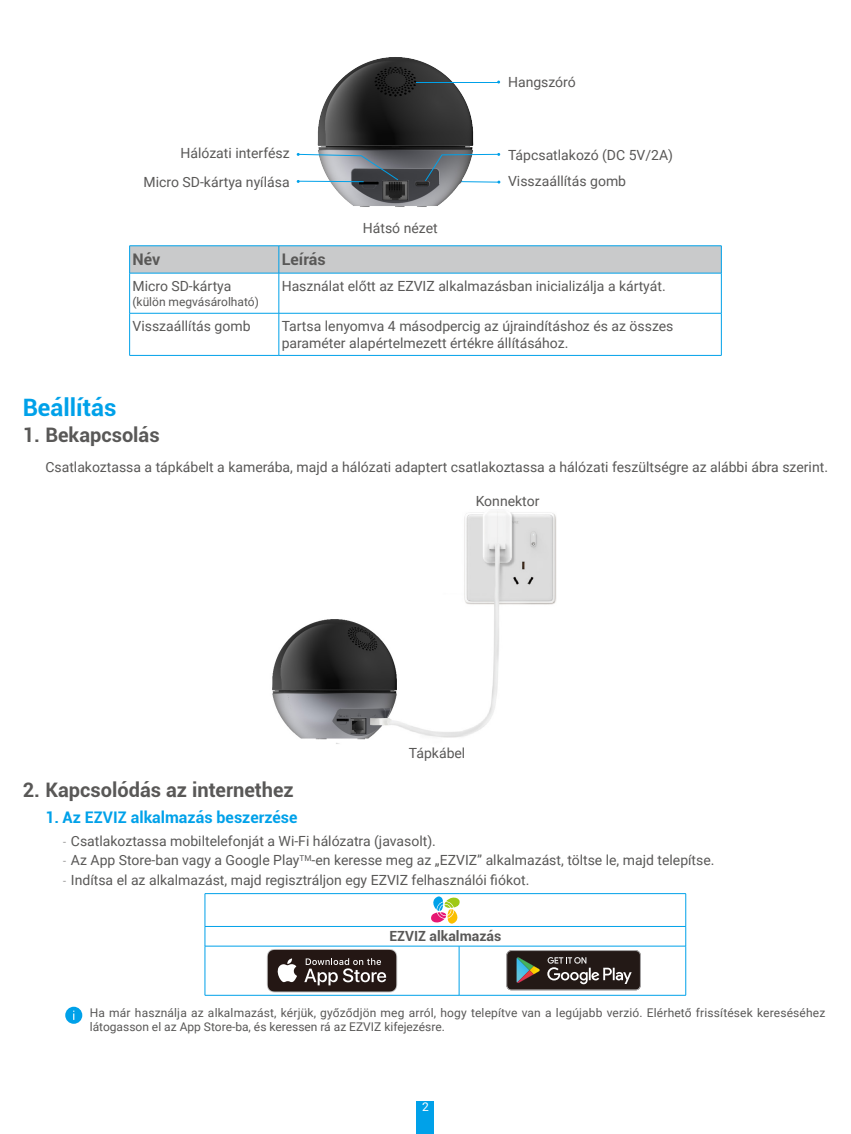
<style>
.page{position:relative;width:851px;height:1134px;background:#fff}
.page>*{position:absolute;margin:0;border:0;box-sizing:border-box;transform-origin:0 0}
.t1{font:700 24px "Roboto";color:#00a1e9}
.t2{font:700 20px "Roboto";color:#595857}
.t3{font:700 16px "Roboto";color:#00a1e9}
.t4{font:700 16px "Roboto";color:#595857}
.t5{font:14px/16.8px "Roboto";color:#595857}
.t6{font:700 14px "Roboto";color:#595857}
.t7{font:12px/14.4px "Roboto";letter-spacing:.01em;color:#595857}
.t8{font:12px "Roboto";color:#fff}
.s1{font-family:"DIN Cond";font-weight:300}
</style>
<div class="page">
<div style="left:417px;top:1101px;width:17px;height:33px;background:#00a1e9"></div>
<img style="left:296px;top:57px;width:205px;height:150px">
<hr style="left:416px;top:82px;width:81px;height:1px;background:#00a1e9">
<svg style="left:424px;top:153px;width:76px;height:31px"></svg>
<svg style="left:297px;top:153px;width:101px;height:30px"></svg>
<hr style="left:129px;top:245px;width:150px;height:1px;background:#00a1e9">
<hr style="left:279px;top:245px;width:442px;height:1px;background:#00a1e9">
<svg style="left:129px;top:246px;width:593px;height:27px;background:#c3c8cb"></svg>
<hr style="left:129px;top:273px;width:150px;height:1px;background:#00a1e9">
<hr style="left:129px;top:273px;width:1px;height:40px;background:#00a1e9">
<hr style="left:279px;top:273px;width:442px;height:1px;background:#00a1e9">
<hr style="left:278px;top:273px;width:1px;height:40px;background:#00a1e9">
<hr style="left:721px;top:273px;width:1px;height:40px;background:#00a1e9">
<hr style="left:129px;top:313px;width:150px;height:1px;background:#00a1e9">
<hr style="left:129px;top:313px;width:1px;height:42px;background:#00a1e9">
<hr style="left:279px;top:313px;width:442px;height:1px;background:#00a1e9">
<hr style="left:278px;top:313px;width:1px;height:42px;background:#00a1e9">
<hr style="left:721px;top:313px;width:1px;height:42px;background:#00a1e9">
<hr style="left:129px;top:355px;width:150px;height:1px;background:#00a1e9">
<hr style="left:279px;top:355px;width:442px;height:1px;background:#00a1e9">
<img style="left:272px;top:511px;width:284px;height:233px">
<hr style="left:205px;top:893px;width:254px;height:1px;background:#00a1e9">
<hr style="left:204px;top:894px;width:1px;height:32px;background:#00a1e9">
<hr style="left:459px;top:893px;width:226px;height:1px;background:#00a1e9">
<hr style="left:685px;top:894px;width:1px;height:32px;background:#00a1e9">
<hr style="left:205px;top:926px;width:254px;height:1px;background:#00a1e9">
<svg style="left:204px;top:926px;width:1px;height:20px"></svg>
<hr style="left:459px;top:926px;width:226px;height:1px;background:#00a1e9">
<svg style="left:685px;top:926px;width:1px;height:20px"></svg>
<hr style="left:205px;top:946px;width:254px;height:1px;background:#00a1e9">
<hr style="left:204px;top:946px;width:1px;height:49px;background:#00a1e9">
<hr style="left:459px;top:946px;width:226px;height:1px;background:#00a1e9">
<hr style="left:458px;top:946px;width:1px;height:49px;background:#00a1e9">
<hr style="left:685px;top:946px;width:1px;height:49px;background:#00a1e9">
<hr style="left:205px;top:995px;width:254px;height:1px;background:#00a1e9">
<hr style="left:459px;top:995px;width:226px;height:1px;background:#00a1e9">
<svg style="left:431px;top:896px;width:29px;height:28px"></svg>
<svg style="left:267px;top:949px;width:130px;height:43px;background:#4d4340"></svg>
<svg style="left:506px;top:950px;width:134px;height:40px;background:#443e3b"></svg>
<div style="left:65px;top:1007px;width:17px;height:17px;background:#00a1e9;border-radius:50%"></div>
<p class="t5" style="left:508px;top:73px;width:69px">Hangszóró</p>
<p class="t5" style="left:180px;top:144px;width:111px">Hálózati interfész</p>
<p class="t5" style="left:508px;top:146px;width:167px">Tápcsatlakozó (DC 5V/2A)</p>
<p class="t5" style="left:143px;top:173px;width:147px">Micro SD-kártya nyílása</p>
<p class="t5" style="left:508px;top:172px;width:120px">Visszaállítás gomb</p>
<p class="t5" style="left:363px;top:219px;width:76px">Hátsó nézet</p>
<p class="t4" style="left:132px;top:248px;width:29px">Név</p>
<p class="t4" style="left:281px;top:248px;width:46px">Leírás</p>
<p class="t5" style="left:132px;top:277px;width:100px">Micro SD-kártya</p>
<p class="t7" style="left:132px;top:294px;width:128px">(külön megvásárolható)</p>
<p class="t5" style="left:281px;top:277px;width:385px">Használat előtt az EZVIZ alkalmazásban inicializálja a kártyát.</p>
<p class="t5" style="left:132px;top:317px;width:120px">Visszaállítás gomb</p>
<p class="t5" style="left:281px;top:317px;width:393px">Tartsa lenyomva 4 másodpercig az újraindításhoz és az összes paraméter alapértelmezett értékre állításához.</p>
<h1 class="t1" style="left:23px;top:391px;width:95px">Beállítás</h1>
<h2 class="t2" style="left:23px;top:420px;width:138px">1. Bekapcsolás</h2>
<p class="t5" style="left:45px;top:458px;width:784px">Csatlakoztassa a tápkábelt a kamerába, majd a hálózati adaptert csatlakoztassa a hálózati feszültségre az alábbi ábra szerint.</p>
<p class="t5" style="left:475px;top:492px;width:65px">Konnektor</p>
<p class="t5" style="left:409px;top:744px;width:58px">Tápkábel</p>
<h2 class="t2" style="left:23px;top:776px;width:272px">2. Kapcsolódás az internethez</h2>
<p class="t3" style="left:45px;top:806px;width:253px">1. Az EZVIZ alkalmazás beszerzése</p>
<p class="t5" style="left:62px;top:832px;width:375px"><span class="s1">-</span> Csatlakoztassa mobiltelefonját a Wi-Fi hálózatra (javasolt).</p>
<p class="t5" style="left:62px;top:851px;width:653px"><span class="s1">-</span> Az App Store-ban vagy a Google Play<sup>TM</sup>-en keresse meg az „EZVIZ” alkalmazást, töltse le, majd telepítse.</p>
<p class="t5" style="left:62px;top:871px;width:468px"><span class="s1">-</span> Indítsa el az alkalmazást, majd regisztráljon egy EZVIZ felhasználói fiókot.</p>
<p class="t6" style="left:389px;top:926px;width:113px">EZVIZ alkalmazás</p>
<p class="t7" style="left:90px;top:1005px;width:736px">Ha már használja az alkalmazást, kérjük, győződjön meg arról, hogy telepítve van a legújabb verzió. Elérhető frissítések kereséséhez látogasson el az App Store-ba, és keressen rá az EZVIZ kifejezésre.</p>
<p class="t8" style="left:422px;top:1099px;width:8px">2</p>
</div>
